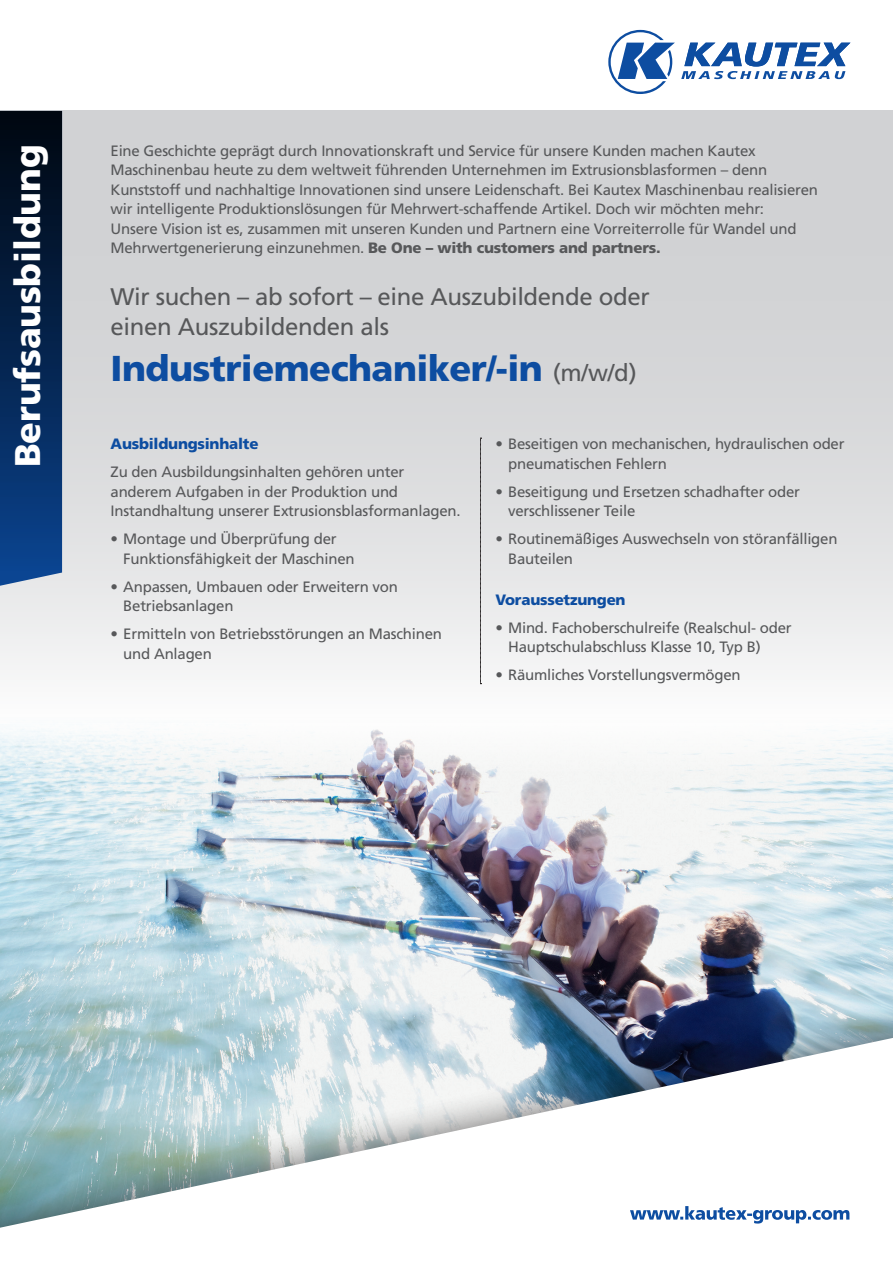
<style>
.page{position:relative;width:893px;height:1263px;background:#fff}
.page>*{position:absolute;margin:0;border:0;box-sizing:border-box;transform-origin:0 0}
.Jobbezeichnung{font:900 36px "Frutiger LT Std";letter-spacing:-.015em;color:#0d4da1}
.Quertext{font:900 35.7px "Frutiger LT Std";letter-spacing:-.005em;color:#fff}
.Fliess{font:24px/30px "Frutiger LT Std";letter-spacing:-.015em;color:#57585a}
.Fliess-2{font:15px/19.5px "Frutiger LT Std";letter-spacing:-.015em;color:#57585a}
.ZwischenHead{font:900 15px "Frutiger LT Std";letter-spacing:-.015em;color:#0d4da1}
.s1{font-weight:900}
.s2{font-weight:400;font-size:24px;color:#57585a}
</style>
<div class="page">
<img style="left:0;top:729px;width:893px;height:255px">
<div style="left:0;top:111px;width:893px;height:614px;background:linear-gradient(to bottom,#c8c9cb,#f2f3f3)"></div>
<img style="left:0;top:984px;width:893px;height:47px">
<svg style="left:0;top:1031px;width:893px;height:197px"></svg>
<svg style="left:630px;top:1206px;width:219px;height:17px"></svg>
<svg style="left:0;top:572px;width:62px;height:18px"></svg>
<div style="left:0;top:111px;width:62px;height:461px;background:linear-gradient(to bottom,#00050d,#0a428d)"></div>
<svg style="left:681px;top:43px;width:169px;height:36px"></svg>
<svg style="left:608px;top:30px;width:67px;height:64px"></svg>
<svg style="left:480px;top:438px;width:1px;height:246px"></svg>
<p class="Quertext" style="left:6px;top:467px;width:324px;rotate:-90deg">Berufsausbildung</p>
<p class="Fliess-2" style="left:111px;top:141px;width:709px">Eine Geschichte geprägt durch Innovationskraft und Service für unsere Kunden machen Kautex Maschinenbau heute zu dem weltweit führenden Unternehmen im Extrusionsblasformen – denn Kunststoff und nachhaltige Innovationen sind unsere Leidenschaft. Bei Kautex Maschinenbau realisieren wir intelligente Produktionslösungen für Mehrwert-schaffende Artikel. Doch wir möchten mehr:<br>Unsere Vision ist es, zusammen mit unseren Kunden und Partnern eine Vorreiterrolle für Wandel und Mehrwertgenerierung einzunehmen. <span class="s1">Be One – with customers and partners.</span></p>
<p class="Fliess" style="left:111px;top:282px;width:541px">Wir suchen – ab sofort – eine Auszubildende oder einen Auszubildenden als</p>
<p class="Jobbezeichnung" style="left:111px;top:347px;width:528px">Industriemechaniker/-in <span class="s2">(m/w/d)</span></p>
<p class="ZwischenHead" style="left:111px;top:435px;width:149px">Ausbildungsinhalte</p>
<p class="Fliess-2" style="left:111px;top:462px;width:352px">Zu den Ausbildungsinhalten gehören unter anderem Aufgaben in der Produktion und<br>Instandhaltung unserer Extrusionsblasformanlagen.</p>
<p class="Fliess-2" style="left:123px;top:529px;width:233px;text-indent:-13px">• Montage und Überprüfung der<br>Funktionsfähigkeit der Maschinen</p>
<p class="Fliess-2" style="left:123px;top:577px;width:276px;text-indent:-13px">• Anpassen, Umbauen oder Erweitern von<br>Betriebsanlagen</p>
<p class="Fliess-2" style="left:123px;top:624px;width:320px;text-indent:-13px">• Ermitteln von Betriebsstörungen an Maschinen und Anlagen</p>
<p class="Fliess-2" style="left:508px;top:434px;width:338px;text-indent:-13px">• Beseitigen von mechanischen, hydraulischen oder pneumatischen Fehlern</p>
<p class="Fliess-2" style="left:508px;top:482px;width:293px;text-indent:-13px">• Beseitigung und Ersetzen schadhafter oder verschlissener Teile</p>
<p class="Fliess-2" style="left:508px;top:529px;width:331px;text-indent:-13px">• Routinemäßiges Auswechseln von störanfälligen<br>Bauteilen</p>
<p class="ZwischenHead" style="left:495px;top:590px;width:132px">Voraussetzungen</p>
<p class="Fliess-2" style="left:508px;top:618px;width:285px;text-indent:-13px">• Mind. Fachoberschulreife (Realschul- oder<br>Hauptschulabschluss Klasse 10, Typ B)</p>
<p class="Fliess-2" style="left:495px;top:665px;width:247px">• Räumliches Vorstellungsvermögen</p>
</div>
